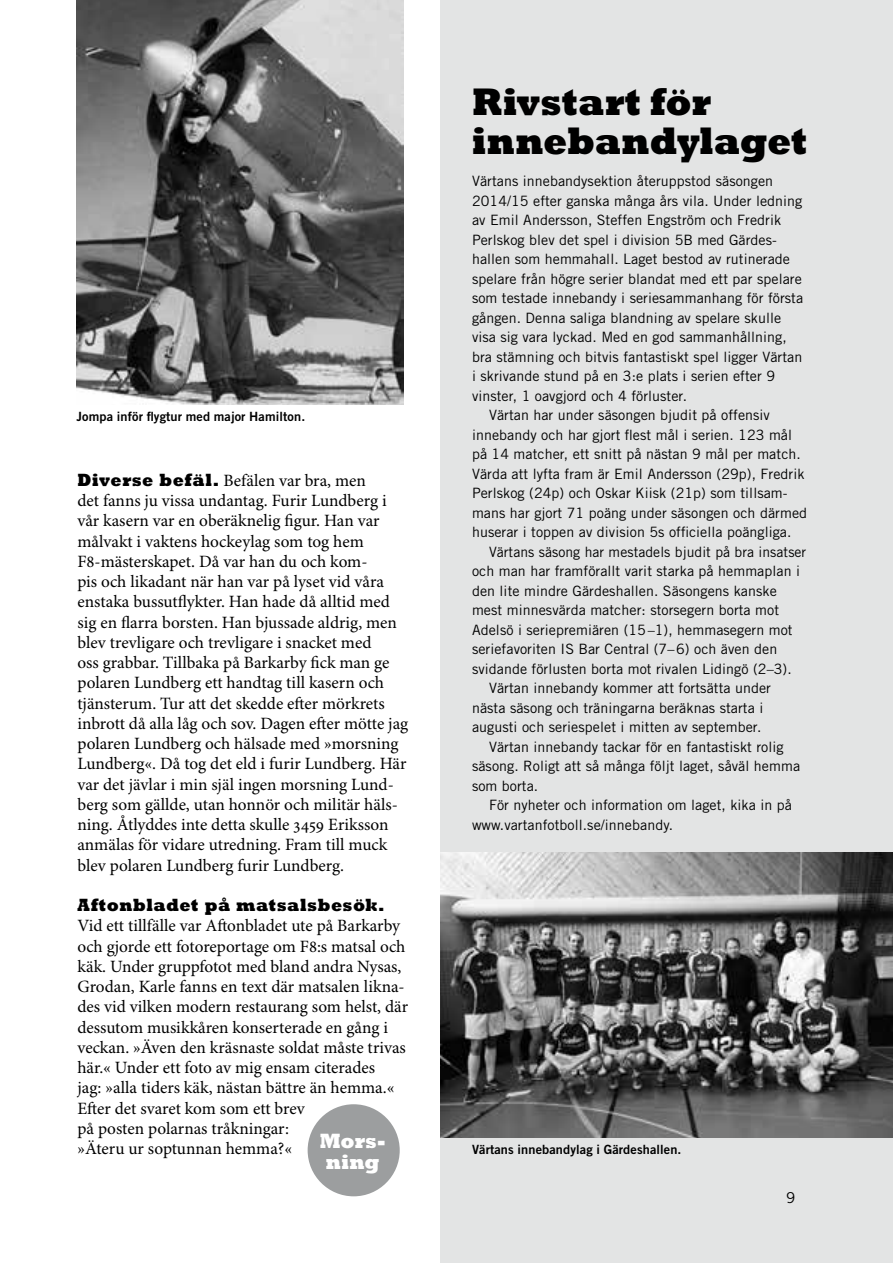
<style>
.page{position:relative;width:893px;height:1263px;background:#fff}
.page>*{position:absolute;margin:0;border:0;box-sizing:border-box;transform-origin:0 0}
.t1{font:800 39px/39px "M Rockwell";letter-spacing:-.005em;color:#000;scale:.9 1}
.t2{font:800 21px "M Rockwell";letter-spacing:.005em;color:#fff;scale:.9 1}
.t3{font:800 18px "M Rockwell";letter-spacing:.03em;color:#000;scale:.9 1}
.t4{font:17.25px/20.2px "Minion Pro";color:#000}
.t5{font:15px "Trade Gothic";color:#000}
.t6{font:14.25px "Trade Gothic";letter-spacing:.005em;color:#000}
.t7{font:12.75px "Trade Gothic Bold Two";letter-spacing:.01em;color:#000}
.s1{font-family:"M Rockwell";font-weight:800;font-size:18px}
</style>
<div class="page">
<div style="left:440px;top:0;width:453px;height:1263px;background:#e3e4e4"></div>
<img style="left:77px;top:0;width:326px;height:404px">
<img style="left:440px;top:853px;width:453px;height:284px">
<div style="left:308px;top:1104px;width:92px;height:92px;background:#9c9e9f;border-radius:50%"></div>
<p class="t7" style="left:77px;top:408px;width:230px">Jompa inför flygtur med major Hamilton.</p>
<p class="t4" style="left:77px;top:471px;width:332px"><span class="s1">Diverse befäl.</span> Befälen var bra, men<br>det fanns ju vissa undantag. Furir Lundberg i vår kasern var en oberäknelig figur. Han var målvakt i vaktens hockeylag som tog hem F8-mästerskapet. Då var han du och kom-<br>pis och likadant när han var på lyset vid våra enstaka bussutflykter. Han hade då alltid med sig en flarra borsten. Han bjussade aldrig, men blev trevligare och trevligare i snacket med<br>oss grabbar. Tillbaka på Barkarby fick man ge polaren Lundberg ett handtag till kasern och tjänsterum. Tur att det skedde efter mörkrets inbrott då alla låg och sov. Dagen efter mötte jag polaren Lundberg och hälsade med »morsning Lundberg«. Då tog det eld i furir Lundberg. Här var det jävlar i min själ ingen morsning Lund&shy;berg som gällde, utan honnör och militär häls&shy;ning. Åtlyddes inte detta skulle 3459 Eriksson anmälas för vidare utredning. Fram till muck blev polaren Lundberg furir Lundberg.</p>
<p class="t3" style="left:77px;top:894px;width:343px">Aftonbladet på matsalsbesök.</p>
<p class="t4" style="left:77px;top:916px;width:332px">Vid ett tillfälle var Aftonbladet ute på Barkarby och gjorde ett fotoreportage om F8:s matsal och käk. Under gruppfotot med bland andra Nysas, Grodan, Karle fanns en text där matsalen likna&shy;des vid vilken modern restaurang som helst, där dessutom musikkåren konserterade en gång i veckan. »Även den kräsnaste soldat måste trivas här.« Under ett foto av mig ensam citerades<br>jag: »alla tiders käk, nästan bättre än hemma.« Efter det svaret kom som ett brev<br>på posten polarnas tråkningar:<br>»Äteru ur soptunnan hemma?«</p>
<h2 class="t2" style="left:320px;top:1128px;width:75px">Mors-</h2>
<h2 class="t2" style="left:326px;top:1149px;width:61px">ning</h2>
<h1 class="t1" style="left:472px;top:81px;width:374px">Rivstart för innebandylaget</h1>
<p class="t6" style="left:472px;top:173px;width:303px">Värtans innebandysektion återuppstod säsongen</p>
<p class="t6" style="left:472px;top:192px;width:332px">2014/15 efter ganska många års vila. Under ledning</p>
<p class="t6" style="left:472px;top:212px;width:311px">av Emil Andersson, Steffen Engström och Fredrik</p>
<p class="t6" style="left:472px;top:231px;width:305px">Perlskog blev det spel i division 5B med Gärdes-</p>
<p class="t6" style="left:472px;top:251px;width:320px">hallen som hemmahall. Laget bestod av rutinerade</p>
<p class="t6" style="left:472px;top:270px;width:331px">spelare från högre serier blandat med ett par spelare</p>
<p class="t6" style="left:472px;top:290px;width:333px">som testade innebandy i seriesammanhang för första</p>
<p class="t6" style="left:472px;top:309px;width:311px">gången. Denna saliga blandning av spelare skulle</p>
<p class="t6" style="left:472px;top:329px;width:316px">visa sig vara lyckad. Med en god sammanhållning,</p>
<p class="t6" style="left:472px;top:348px;width:332px">bra stämning och bitvis fantastiskt spel ligger Värtan</p>
<p class="t6" style="left:472px;top:368px;width:305px">i skrivande stund på en 3:e plats i serien efter 9</p>
<p class="t6" style="left:472px;top:387px;width:216px">vinster, 1 oavgjord och 4 förluster.</p>
<p class="t6" style="left:489px;top:407px;width:282px">Värtan har under säsongen bjudit på offensiv</p>
<p class="t6" style="left:472px;top:426px;width:322px">innebandy och har gjort flest mål i serien. 123 mål</p>
<p class="t6" style="left:472px;top:446px;width:330px">på 14 matcher, ett snitt på nästan 9 mål per match.</p>
<p class="t6" style="left:472px;top:465px;width:334px">Värda att lyfta fram är Emil Andersson (29p), Fredrik</p>
<p class="t6" style="left:472px;top:485px;width:317px">Perlskog (24p) och Oskar Kiisk (21p) som tillsam-</p>
<p class="t6" style="left:472px;top:504px;width:337px">mans har gjort 71 poäng under säsongen och därmed</p>
<p class="t6" style="left:472px;top:524px;width:321px">huserar i toppen av division 5s officiella poängliga.</p>
<p class="t6" style="left:489px;top:543px;width:319px">Värtans säsong har mestadels bjudit på bra insatser</p>
<p class="t6" style="left:472px;top:563px;width:330px">och man har framförallt varit starka på hemmaplan i</p>
<p class="t6" style="left:472px;top:582px;width:306px">den lite mindre Gärdeshallen. Säsongens kanske</p>
<p class="t6" style="left:472px;top:602px;width:309px">mest minnesvärda matcher: storsegern borta mot</p>
<p class="t6" style="left:472px;top:621px;width:322px">Adelsö i seriepremiären (15–1), hemmasegern mot</p>
<p class="t6" style="left:472px;top:641px;width:307px">seriefavoriten IS Bar Central (7–6) och även den</p>
<p class="t6" style="left:472px;top:660px;width:321px">svidande förlusten borta mot rivalen Lidingö (2–3).</p>
<p class="t6" style="left:489px;top:680px;width:284px">Värtan innebandy kommer att fortsätta under</p>
<p class="t6" style="left:472px;top:699px;width:293px">nästa säsong och träningarna beräknas starta i</p>
<p class="t6" style="left:472px;top:719px;width:291px">augusti och seriespelet i mitten av september.</p>
<p class="t6" style="left:489px;top:738px;width:296px">Värtan innebandy tackar för en fantastiskt rolig</p>
<p class="t6" style="left:472px;top:758px;width:330px">säsong. Roligt att så många följt laget, såväl hemma</p>
<p class="t6" style="left:472px;top:777px;width:68px">som borta.</p>
<p class="t6" style="left:489px;top:797px;width:304px">För nyheter och information om laget, kika in på</p>
<p class="t6" style="left:472px;top:816px;width:202px">www.vartanfotboll.se/innebandy.</p>
<p class="t7" style="left:472px;top:1142px;width:211px">Värtans innebandylag i Gärdeshallen.</p>
<p class="t5" style="left:786px;top:1189px;width:11px">9</p>
</div>
